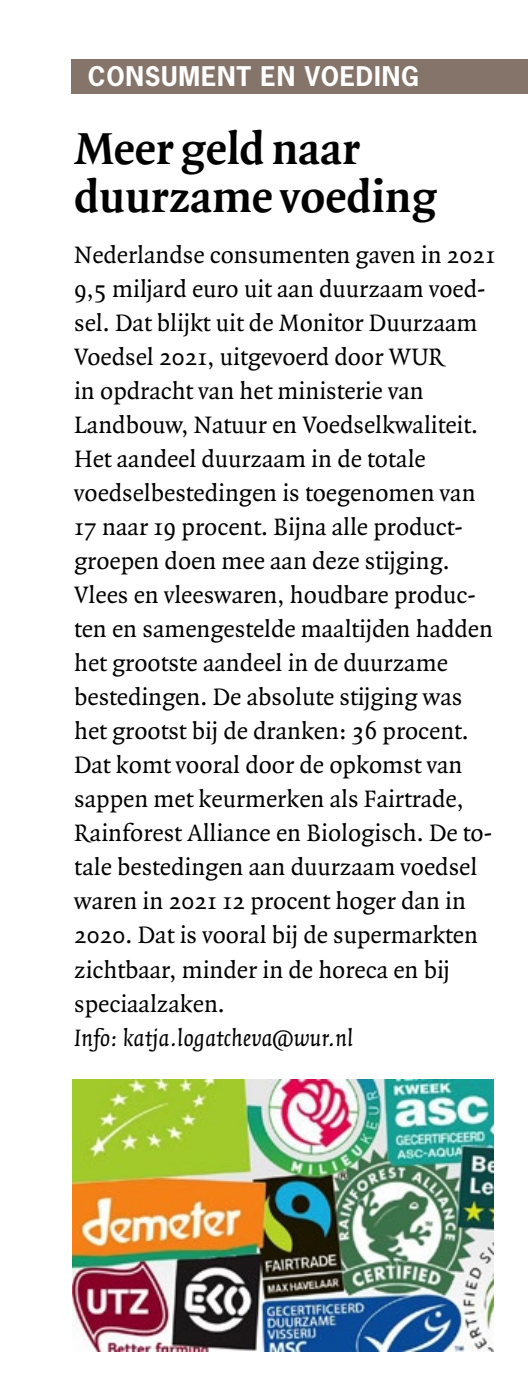
<style>
.page{position:relative;width:528px;height:1377px;background:#fff}
.page>*{position:absolute;margin:0;border:0;box-sizing:border-box;transform-origin:0 0}
.Kop_2_kortjes_H2{font:700 48px/48px "Quadraat OT";color:#000}
.Body_P{font:25.5px/33.9px "Quadraat OT";color:#000}
.Body_P-2{font:italic 25.5px "Quadraat OT";color:#000}
.Rubriekbalk_H1{font:700 25.5px "News Gothic Std";letter-spacing:.03em;color:#fff}
</style>
<div class="page">
<div style="left:71px;top:59px;width:457px;height:34px;background:#847469"></div>
<img style="left:72px;top:1080px;width:421px;height:272px">
<h1 class="Rubriekbalk_H1" style="left:88px;top:59px;width:332px">CONSUMENT EN VOEDING</h1>
<h2 class="Kop_2_kortjes_H2" style="left:74px;top:124px;width:364px">Meer geld naar duurzame voeding</h2>
<p class="Body_P" style="left:74px;top:239px;width:422px">Nederlandse consumenten gaven in 2021<br>9,5 miljard euro uit aan duurzaam voed&shy;sel. Dat blijkt uit de Monitor Duurzaam Voedsel 2021, uitgevoerd door WUR<br>in opdracht van het ministerie van Landbouw, Natuur en Voedselkwaliteit.<br>Het aandeel duurzaam in de totale voedselbestedingen is toegenomen van 17 naar 19 procent. Bijna alle product&shy;groepen doen mee aan deze stijging.<br>Vlees en vleeswaren, houdbare produc&shy;ten en samengestelde maaltijden hadden het grootste aandeel in de duurzame bestedingen. De absolute stijging was het grootst bij de dranken: 36 procent.<br>Dat komt vooral door de opkomst van sappen met keurmerken als Fairtrade, Rainforest Alliance en Biologisch. De to&shy;tale bestedingen aan duurzaam voedsel waren in 2021 12 procent hoger dan in 2020. Dat is vooral bij de supermarkten zichtbaar, minder in de horeca en bij speciaalzaken.</p>
<p class="Body_P-2" style="left:74px;top:1024px;width:281px">Info: katja.logatcheva@wur.nl</p>
</div>
